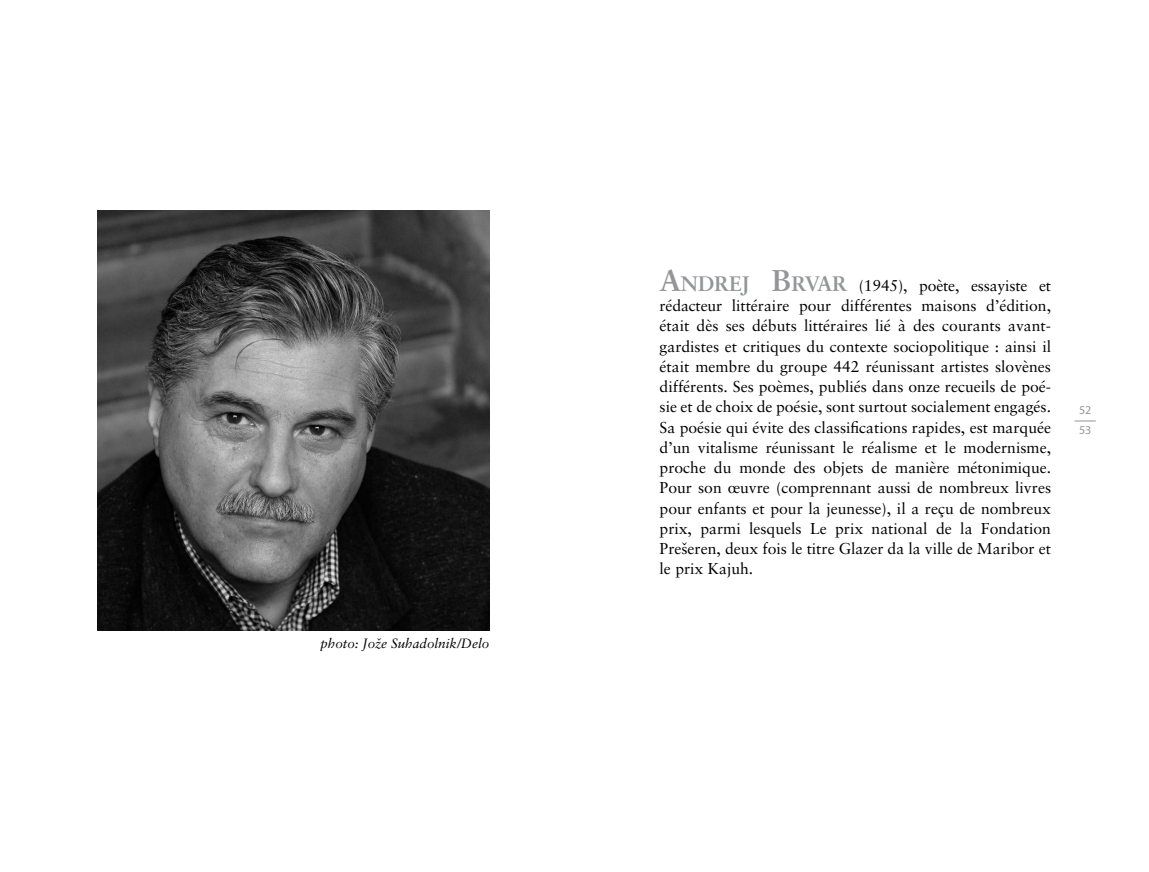
<style>
.page{position:relative;width:1149px;height:872px;background:#fff}
.page>*{position:absolute;margin:0;border:0;box-sizing:border-box;transform-origin:0 0}
.t1{font:15.75px/20.2px "Sabon CE Roman";color:#000;text-align:justify}
.t2{font:13.5px "Sabon CE Italic";color:#000}
.t3{font:12px/20.2px "Myriad Pro";color:#949699}
.s1{font-family:"Sabon CE Bold";font-size:30px;color:#939598}
.s2{font-family:"Sabon CE Bold";font-size:21px;color:#939598}
</style>
<div class="page">
<svg style="left:1074px;top:421px;width:21px;height:1px"></svg>
<img style="left:98px;top:210px;width:391px;height:421px">
<p class="t2" style="left:320px;top:635px;width:170px">photo: Jože Suhadolnik/Delo</p>
<p class="t1" style="left:659px;top:275px;width:393px"><span class="s1">A</span><span class="s2">NDREJ</span> <span class="s1">B</span><span class="s2">RVAR</span> (1945), poète, essayiste et rédacteur littéraire pour différentes maisons d’édition, était dès ses débuts littéraires lié à des courants avant&shy;gardistes et critiques du contexte sociopolitique : ainsi il était membre du groupe 442 réunissant artistes slovènes différents. Ses poèmes, publiés dans onze recueils de poé&shy;sie et de choix de poésie, sont surtout socialement engagés.<br>Sa poésie qui évite des classifications rapides, est marquée d’un vitalisme réunissant le réalisme et le modernisme, proche du monde des objets de manière métonimique.<br>Pour son œuvre (comprennant aussi de nombreux livres pour enfants et pour la jeunesse), il a reçu de nombreux prix, parmi lesquels Le prix national de la Fondation Prešeren, deux fois le titre Glazer da la ville de Maribor et le prix Kajuh.</p>
<p class="t3" style="left:1078px;top:400px;width:14px">52<br>53</p>
</div>
